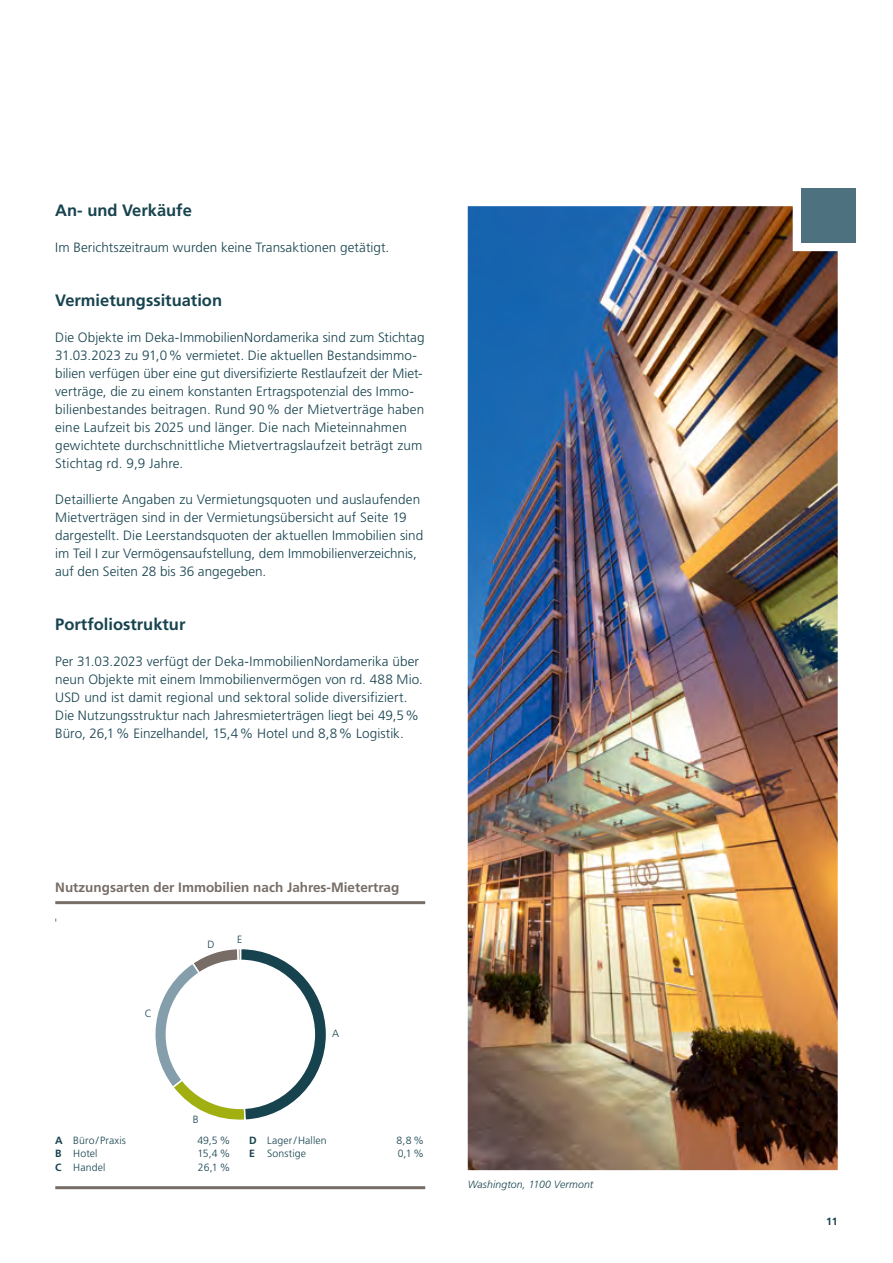
<style>
.page{position:relative;width:893px;height:1263px;background:#fff}
.page>*{position:absolute;margin:0;border:0;box-sizing:border-box;transform-origin:0 0}
.DKA___1__HL__Inhalt{font:700 16.5px "Deka Frutiger OTPS";color:#17434f}
.DKA___Fliesstext_9_1{font:300 13.5px/18px "Deka Frutiger OTPS";letter-spacing:.005em;color:#17434f}
.t1{font:700 13.5px "Deka Frutiger OTPS";color:#776d66}
.t2{font:300 10.5px "Deka Frutiger OTPS";letter-spacing:.01em;color:#17434f}
.DKA___BU_7_9___717{font:italic 300 10.5px "Deka Frutiger OTPS";letter-spacing:.01em;color:#17434f}
.t3{font:700 10.5px "Deka Frutiger OTPS";color:#17434f}
.s1{font-weight:700}
</style>
<div class="page">
<img style="left:468px;top:206px;width:370px;height:964px">
<div style="left:801px;top:188px;width:54px;height:54px;background:#4d717f"></div>
<svg style="left:155px;top:949px;width:171px;height:171px"></svg>
<div style="left:166px;top:960px;width:149px;height:149px;background:#fff;border-radius:50%"></div>
<hr style="left:55px;top:1186px;width:370px;height:3px;background:#776d66">
<hr style="left:55px;top:901px;width:370px;height:3px;background:#776d66">
<p class="DKA___1__HL__Inhalt" style="left:55px;top:200px;width:138px">An- und Verkäufe</p>
<p class="DKA___Fliesstext_9_1" style="left:55px;top:238px;width:336px">Im Berichtszeitraum wurden keine Transaktionen getätigt.</p>
<p class="DKA___1__HL__Inhalt" style="left:55px;top:290px;width:168px">Vermietungssituation</p>
<p class="DKA___Fliesstext_9_1" style="left:55px;top:328px;width:371px">Die Objekte im Deka-ImmobilienNordamerika sind zum Stichtag 31.03.2023 zu 91,0% vermietet. Die aktuellen Bestandsimmo&shy;bilien verfügen über eine gut diversifizierte Restlaufzeit der Miet&shy;verträge, die zu einem konstanten Ertragspotenzial des Immo&shy;bilienbestandes beitragen. Rund 90% der Mietverträge haben eine Laufzeit bis 2025 und länger. Die nach Mieteinnahmen gewichtete durchschnittliche Mietvertragslaufzeit beträgt zum Stichtag rd. 9,9 Jahre.</p>
<p class="DKA___Fliesstext_9_1" style="left:55px;top:490px;width:369px">Detaillierte Angaben zu Vermietungsquoten und auslaufenden Mietverträgen sind in der Vermietungsübersicht auf Seite 19 dargestellt. Die Leerstandsquoten der aktuellen Immobilien sind im Teil I zur Vermögensaufstellung, dem Immobilienverzeichnis, auf den Seiten 28 bis 36 angegeben.</p>
<p class="DKA___1__HL__Inhalt" style="left:55px;top:614px;width:132px">Portfoliostruktur</p>
<p class="DKA___Fliesstext_9_1" style="left:55px;top:652px;width:369px">Per 31.03.2023 verfügt der Deka-ImmobilienNordamerika über neun Objekte mit einem Immobilienvermögen von rd. 488 Mio.<br>USD und ist damit regional und sektoral solide diversifiziert.<br>Die Nutzungsstruktur nach Jahresmieterträgen liegt bei 49,5% Büro, 26,1% Einzelhandel, 15,4% Hotel und 8,8% Logistik.</p>
<p class="t1" style="left:55px;top:879px;width:346px">Nutzungsarten der Immobilien nach Jahres-Mietertrag</p>
<p class="t2" style="left:145px;top:1007px;width:9px">C</p>
<p class="t2" style="left:207px;top:938px;width:9px">D</p>
<p class="t2" style="left:237px;top:933px;width:7px">E</p>
<p class="t2" style="left:332px;top:1027px;width:9px">A</p>
<p class="t2" style="left:193px;top:1113px;width:7px">B</p>
<p class="t2" style="left:55px;top:1133px;width:72px"><span class="s1">A</span> Büro / Praxis</p>
<p class="t2" style="left:197px;top:1133px;width:34px">49,5 %</p>
<p class="t2" style="left:55px;top:1147px;width:44px"><span class="s1">B</span> Hotel</p>
<p class="t2" style="left:198px;top:1147px;width:34px">15,4 %</p>
<p class="t2" style="left:55px;top:1160px;width:52px"><span class="s1">C</span> Handel</p>
<p class="t2" style="left:198px;top:1160px;width:34px">26,1 %</p>
<p class="t2" style="left:249px;top:1133px;width:79px"><span class="s1">D</span> Lager / Hallen</p>
<p class="t2" style="left:397px;top:1133px;width:29px">8,8 %</p>
<p class="t2" style="left:249px;top:1147px;width:59px"><span class="s1">E</span> Sonstige</p>
<p class="t2" style="left:398px;top:1147px;width:28px">0,1 %</p>
<p class="DKA___BU_7_9___717" style="left:468px;top:1178px;width:127px">Washington, 1100 Vermont</p>
<p class="t3" style="left:826px;top:1215px;width:13px">11</p>
</div>
